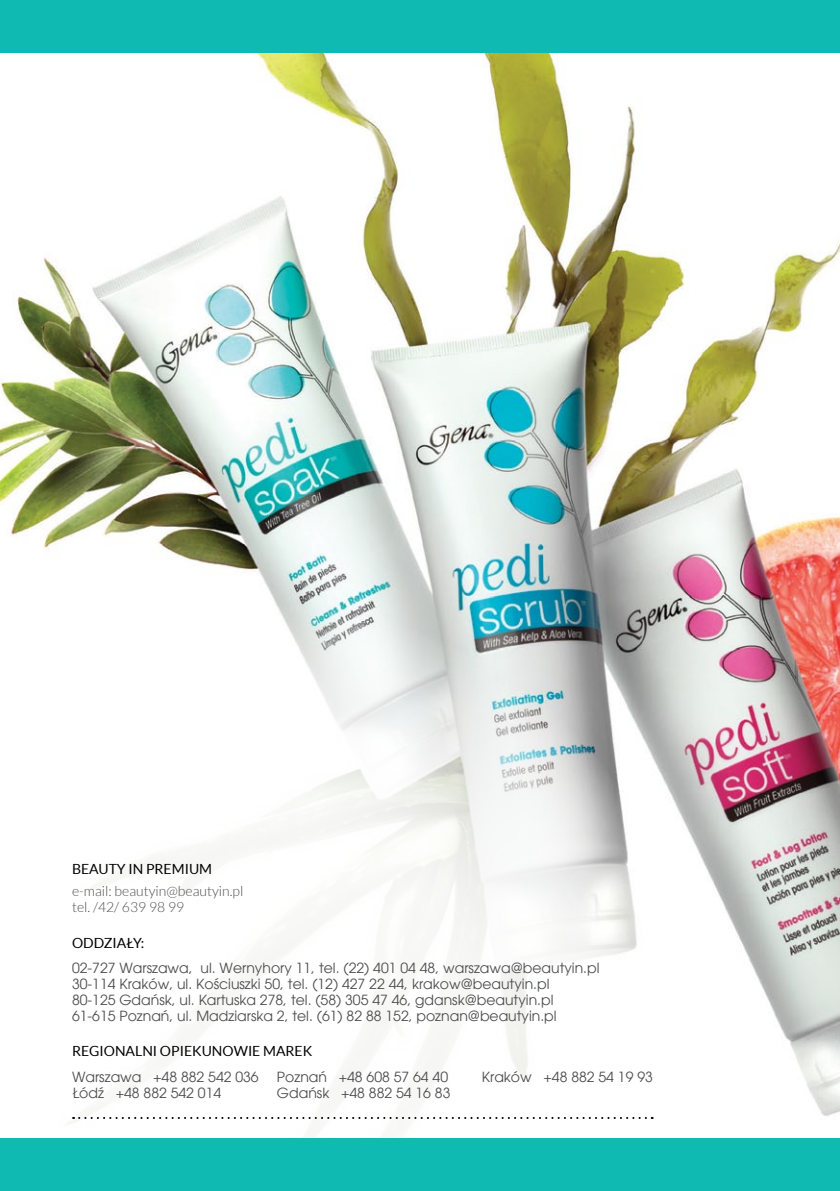
<style>
.page{position:relative;width:840px;height:1191px;background:#fff}
.page>*{position:absolute;margin:0;border:0;box-sizing:border-box;transform-origin:0 0}
.t1{font:14px/16px "Avant Garde";color:#4d4d4f}
.t2{font:14px "Lato";color:#000}
.t3{font:300 14px/16px "Lato";color:#4d4d4f}
</style>
<div class="page">
<img style="left:0;top:53px;width:839px;height:1063px">
<svg style="left:0;top:606px;width:690px;height:518px"></svg>
<div style="left:0;top:1138px;width:839px;height:53px;background:#0fbab2"></div>
<div style="left:0;top:0;width:839px;height:53px;background:#0fbab2"></div>
<svg style="left:73px;top:1117px;width:579px;height:2px"></svg>
<p class="t2" style="left:72px;top:861px;width:141px">BEAUTY IN PREMIUM</p>
<p class="t3" style="left:72px;top:883px;width:173px">e-mail: beautyin@beautyin.pl tel. /42/ 639 98 99</p>
<p class="t2" style="left:72px;top:934px;width:74px">ODDZIAŁY:</p>
<p class="t1" style="left:72px;top:960px;width:528px">02-727 Warszawa, ul. Wernyhory 11, tel. (22) 401 04 48, warszawa@beautyin.pl 30-114 Kraków, ul. Kościuszki 50, tel. (12) 427 22 44, krakow@beautyin.pl<br>80-125 Gdańsk, ul. Kartuska 278, tel. (58) 305 47 46, gdansk@beautyin.pl 61-615 Poznań, ul. Madziarska 2, tel. (61) 82 88 152, poznan@beautyin.pl</p>
<p class="t2" style="left:72px;top:1043px;width:241px">REGIONALNI OPIEKUNOWIE MAREK</p>
<p class="t1" style="left:72px;top:1068px;width:188px">Warszawa +48 882 542 036<br>Łódź +48 882 542 014</p>
<p class="t1" style="left:277px;top:1068px;width:175px">Poznań +48 608 57 64 40<br>Gdańsk +48 882 54 16 83</p>
<p class="t1" style="left:481px;top:1068px;width:172px">Kraków +48 882 54 19 93</p>
</div>
